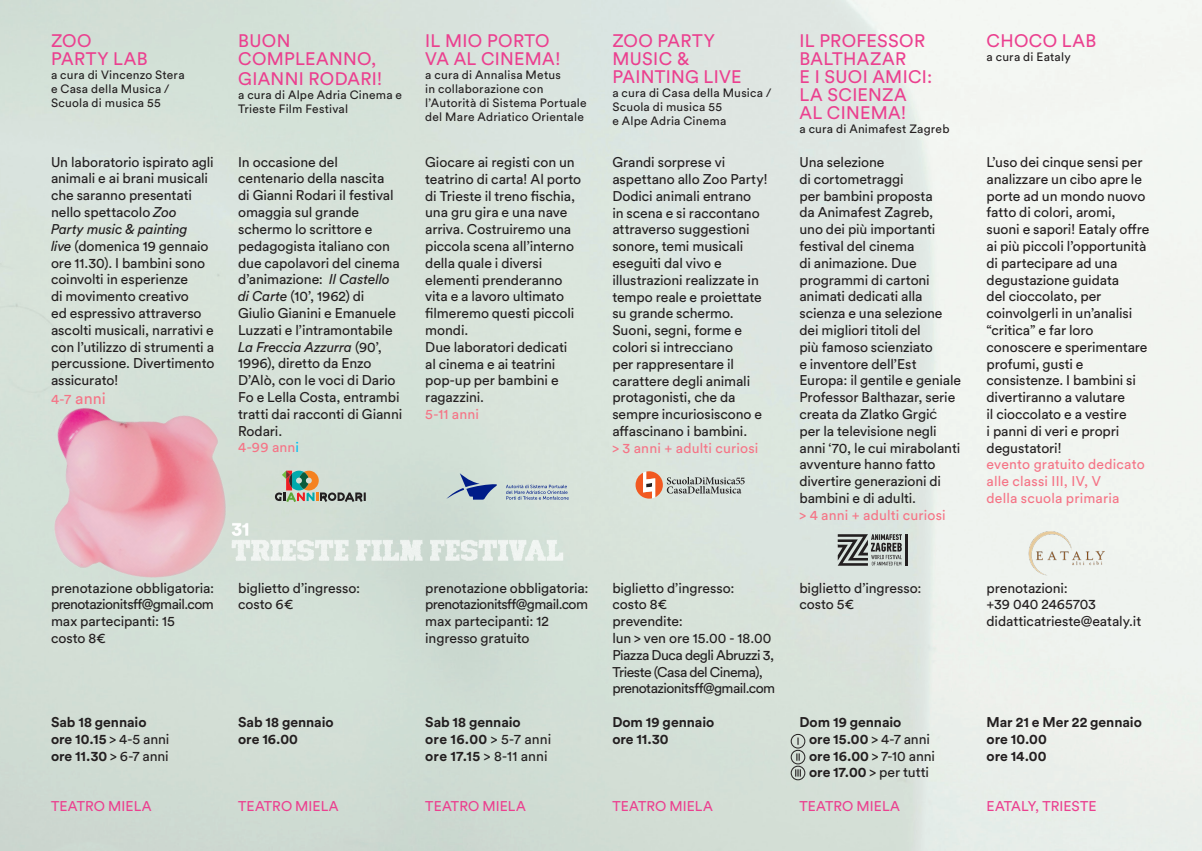
<style>
.page{position:relative;width:1202px;height:851px;background:#fff}
.page>*{position:absolute;margin:0;border:0;box-sizing:border-box;transform-origin:0 0}
.t1{font:18px/18px "Circular Std";letter-spacing:.02em;color:#eb408f}
.t2{font:16px "Circular Std";color:#f57486}
.t3{font:14px/16.8px "Circular Std";letter-spacing:-.005em;color:#231f20}
.t4{font:700 14px/16.8px "Circular Std";color:#231f20}
.t5{font:14px/16.8px "Circular Std";letter-spacing:.01em;color:#f57486}
.t6{font:14px/16.8px "Circular Std";letter-spacing:-.04em;color:#231f20}
.t7{font:14px "Circular Std";letter-spacing:.005em;color:#eb408f}
.t8{font:12px/14px "Circular Std";letter-spacing:.015em;color:#231f20}
.s1{font-style:italic}
.s2{font-size:14px}
.s3{color:#01bdf2}
.s4{font-weight:400}
.s5{font-weight:700}
.s6{font-family:"Raleway";font-weight:500}
</style>
<div class="page">
<img style="left:0;top:0;width:1202px;height:850px">
<img style="left:0;top:272px;width:339px;height:424px">
<div style="left:791px;top:734px;width:14px;height:14px;border:1px solid #231f20;border-radius:50%"></div>
<svg style="left:797px;top:737px;width:2px;height:7px"></svg>
<div style="left:791px;top:749px;width:14px;height:15px;border:1px solid #231f20;border-radius:50%"></div>
<svg style="left:796px;top:753px;width:4px;height:7px"></svg>
<div style="left:791px;top:765px;width:14px;height:15px;border:1px solid #231f20;border-radius:50%"></div>
<svg style="left:795px;top:769px;width:6px;height:7px"></svg>
<img style="left:222px;top:518px;width:351px;height:47px">
<svg style="left:636px;top:471px;width:109px;height:27px;background:#c7baaf"></svg>
<svg style="left:506px;top:484px;width:63px;height:15px"></svg>
<svg style="left:446px;top:473px;width:51px;height:26px"></svg>
<svg style="left:275px;top:470px;width:91px;height:32px;background:#aab0a1"></svg>
<svg style="left:838px;top:534px;width:64px;height:31px;background:#8b8f8d"></svg>
<hr style="left:905px;top:534px;width:2px;height:31px;background:#231f20">
<img style="left:1027px;top:529px;width:77px;height:47px">
<p class="t1" style="left:51px;top:32px;width:42px">ZOO</p>
<p class="t1" style="left:51px;top:50px;width:98px">PARTY LAB</p>
<p class="t8" style="left:51px;top:68px;width:135px">a cura di Vincenzo Stera</p>
<p class="t8" style="left:51px;top:82px;width:120px">e Casa della Musica /</p>
<p class="t8" style="left:51px;top:96px;width:111px">Scuola di musica 55</p>
<p class="t3" style="left:51px;top:153px;width:165px">Un laboratorio ispirato agli animali e ai brani musicali che saranno presentati nello spettacolo <span class="s1">Zoo<br>Party music &amp; painting<br>live</span> (domenica 19 gennaio ore 11.30). I bambini sono coinvolti in esperienze<br>di movimento creativo<br>ed espressivo attraverso ascolti musicali, narrativi e con l’utilizzo di strumenti a percussione. Divertimento assicurato!</p>
<p class="t2" style="left:51px;top:389px;width:56px"><span class="s2">4-7</span> anni</p>
<p class="t1" style="left:238px;top:32px;width:140px">BUON<br>COMPLEANNO,</p>
<p class="t1" style="left:238px;top:70px;width:146px">GIANNI RODARI!</p>
<p class="t8" style="left:238px;top:88px;width:166px">a cura di Alpe Adria Cinema e</p>
<p class="t8" style="left:238px;top:102px;width:112px">Trieste Film Festival</p>
<p class="t3" style="left:238px;top:153px;width:166px">In occasione del centenario della nascita<br>di Gianni Rodari il festival omaggia sul grande schermo lo scrittore e pedagogista italiano con due capolavori del cinema d’animazione: <span class="s1">Il Castello di Carte</span> (10’, 1962) di<br>Giulio Gianini e Emanuele<br>Luzzati e l’intramontabile<br><span class="s1">La Freccia Azzurra</span> (90’,<br>1996), diretto da Enzo<br>D’Alò, con le voci di Dario<br>Fo e Lella Costa, entrambi tratti dai racconti di Gianni<br>Rodari.</p>
<p class="t5" style="left:238px;top:439px;width:62px">4-99 ann<span class="s3">i</span></p>
<p class="t1" style="left:425px;top:32px;width:126px">IL MIO PORTO</p>
<p class="t1" style="left:425px;top:50px;width:137px">VA AL CINEMA!</p>
<p class="t8" style="left:425px;top:68px;width:137px">a cura di Annalisa Metus</p>
<p class="t8" style="left:425px;top:82px;width:163px">in collaborazione con l’Autorità di Sistema Portuale del Mare Adriatico Orientale</p>
<p class="t3" style="left:425px;top:153px;width:157px">Giocare ai registi con un teatrino di carta! Al porto di Trieste il treno fischia, una gru gira e una nave arriva. Costruiremo una piccola scena all’interno della quale i diversi elementi prenderanno vita e a lavoro ultimato filmeremo questi piccoli mondi.</p>
<p class="t3" style="left:425px;top:338px;width:144px">Due laboratori dedicati al cinema e ai teatrini pop-up per bambini e ragazzini.</p>
<p class="t5" style="left:425px;top:405px;width:55px">5-11 anni</p>
<p class="t1" style="left:612px;top:32px;width:131px">ZOO PARTY<br>MUSIC &amp;<br>PAINTING LIVE</p>
<p class="t8" style="left:612px;top:86px;width:160px">a cura di Casa della Musica /<br>Scuola di musica 55</p>
<p class="t8" style="left:612px;top:114px;width:116px">e Alpe Adria Cinema</p>
<p class="t3" style="left:612px;top:153px;width:157px">Grandi sorprese vi aspettano allo Zoo Party!<br>Dodici animali entrano<br>in scena e si raccontano attraverso suggestioni sonore, temi musicali eseguiti dal vivo e illustrazioni realizzate in tempo reale e proiettate su grande schermo.<br>Suoni, segni, forme e colori si intrecciano<br>per rappresentare il carattere degli animali protagonisti, che da sempre incuriosiscono e affascinano i bambini.</p>
<p class="t5" style="left:612px;top:439px;width:148px">&gt; 3 anni + adulti curiosi</p>
<p class="t3" style="left:51px;top:579px;width:165px">prenotazione obbligatoria: prenotazionitsff@gmail.com</p>
<p class="t3" style="left:51px;top:612px;width:125px">max partecipanti: 15</p>
<p class="t3" style="left:51px;top:629px;width:56px">costo 8€</p>
<p class="t3" style="left:238px;top:579px;width:124px">biglietto d’ingresso:</p>
<p class="t3" style="left:238px;top:595px;width:57px">costo 6€</p>
<p class="t4" style="left:51px;top:713px;width:97px">Sab 18 gennaio</p>
<p class="t4" style="left:51px;top:730px;width:120px">ore 10.15 <span class="s4">&gt; 4-5 anni</span></p>
<p class="t4" style="left:51px;top:747px;width:119px">ore 11.30 <span class="s4">&gt; 6-7 anni</span></p>
<p class="t7" style="left:51px;top:797px;width:102px">TEATRO MIELA</p>
<p class="t4" style="left:238px;top:713px;width:97px">Sab 18 gennaio</p>
<p class="t4" style="left:238px;top:730px;width:61px">ore 16.00</p>
<p class="t7" style="left:238px;top:797px;width:102px">TEATRO MIELA</p>
<p class="t3" style="left:425px;top:579px;width:165px">prenotazione obbligatoria: prenotazionitsff@gmail.com</p>
<p class="t3" style="left:425px;top:612px;width:125px">max partecipanti: 12</p>
<p class="t3" style="left:425px;top:629px;width:106px">ingresso gratuito</p>
<p class="t4" style="left:425px;top:713px;width:97px">Sab 18 gennaio</p>
<p class="t4" style="left:425px;top:730px;width:128px">ore 16.00 <span class="s4">&gt; 5-7 anni</span></p>
<p class="t3" style="left:425px;top:747px;width:124px"><span class="s5">ore 17.15</span> &gt; 8-11 anni</p>
<p class="t7" style="left:425px;top:797px;width:102px">TEATRO MIELA</p>
<p class="t3" style="left:612px;top:579px;width:124px">biglietto d’ingresso:</p>
<p class="t3" style="left:612px;top:595px;width:56px">costo 8€</p>
<p class="t3" style="left:612px;top:612px;width:72px">prevendite:</p>
<p class="t3" style="left:612px;top:629px;width:160px">lun &gt; ven ore 15.00 - 18.00</p>
<p class="t6" style="left:612px;top:646px;width:164px">Piazza Duca degli Abruzzi 3,<br>Trieste (Casa del Cinema), prenotazionitsff@gmail.com</p>
<p class="t4" style="left:612px;top:713px;width:103px">Dom 19 gennaio</p>
<p class="t4" style="left:612px;top:730px;width:58px">ore 11.30</p>
<p class="t7" style="left:612px;top:797px;width:102px">TEATRO MIELA</p>
<p class="t1" style="left:799px;top:32px;width:127px">IL PROFESSOR<br>BALTHAZAR</p>
<p class="t1" style="left:799px;top:68px;width:134px">E I SUOI AMICI:</p>
<p class="t1" style="left:799px;top:86px;width:109px">LA SCIENZA</p>
<p class="t1" style="left:799px;top:104px;width:108px">AL CINEMA!</p>
<p class="t8" style="left:799px;top:122px;width:151px">a cura di Animafest Zagreb</p>
<p class="t3" style="left:799px;top:153px;width:87px">Una selezione</p>
<p class="t3" style="left:799px;top:170px;width:106px">di cortometraggi</p>
<p class="t3" style="left:799px;top:187px;width:135px">per bambini proposta</p>
<p class="t3" style="left:799px;top:204px;width:135px">da Animafest Zagreb,</p>
<p class="t3" style="left:799px;top:220px;width:163px">uno dei più importanti festival del cinema<br>di animazione. Due programmi di cartoni animati dedicati alla scienza e una selezione dei migliori titoli del<br>più famoso scienziato<br>e inventore dell’Est<br>Europa: il gentile e geniale<br>Professor Balthazar, serie creata da Zlatko Grgi<span class="s6">ć </span>per la televisione negli anni ‘70, le cui mirabolanti avventure hanno fatto divertire generazioni di bambini e di adulti.</p>
<p class="t5" style="left:799px;top:506px;width:148px">&gt; 4 anni + adulti curiosi</p>
<p class="t3" style="left:799px;top:579px;width:124px">biglietto d’ingresso:</p>
<p class="t3" style="left:799px;top:595px;width:56px">costo 5€</p>
<p class="t4" style="left:799px;top:713px;width:103px">Dom 19 gennaio</p>
<p class="t4" style="left:809px;top:730px;width:122px">ore 15.00 <span class="s4">&gt; 4-7 anni</span></p>
<p class="t3" style="left:809px;top:747px;width:127px"><span class="s5">ore 16.00</span> &gt; 7-10 anni</p>
<p class="t3" style="left:809px;top:763px;width:122px"><span class="s5">ore 17.00</span> &gt; per tutti</p>
<p class="t7" style="left:799px;top:797px;width:102px">TEATRO MIELA</p>
<p class="t1" style="left:987px;top:32px;width:111px">CHOCO LAB</p>
<p class="t8" style="left:986px;top:50px;width:86px">a cura di Eataly</p>
<p class="t3" style="left:986px;top:153px;width:164px">L’uso dei cinque sensi per analizzare un cibo apre le porte ad un mondo nuovo fatto di colori, aromi, suoni e sapori! Eataly offre ai più piccoli l’opportunità di partecipare ad una degustazione guidata<br>del cioccolato, per coinvolgerli in un’analisi “critica” e far loro conoscere e sperimentare profumi, gusti e consistenze. I bambini si divertiranno a valutare<br>il cioccolato e a vestire<br>i panni di veri e propri degustatori!</p>
<p class="t5" style="left:986px;top:456px;width:160px">evento gratuito dedicato alle classi III, IV, V</p>
<p class="t5" style="left:986px;top:489px;width:134px">della scuola primaria</p>
<p class="t3" style="left:986px;top:579px;width:83px">prenotazioni:</p>
<p class="t3" style="left:986px;top:595px;width:111px">+39 040 2465703</p>
<p class="t3" style="left:986px;top:612px;width:156px">didatticatrieste@eataly.it</p>
<p class="t4" style="left:986px;top:713px;width:157px">Mar 21 e Mer 22 gennaio ore 10.00</p>
<p class="t4" style="left:986px;top:747px;width:61px">ore 14.00</p>
<p class="t7" style="left:987px;top:797px;width:112px">EATALY, TRIESTE</p>
</div>
